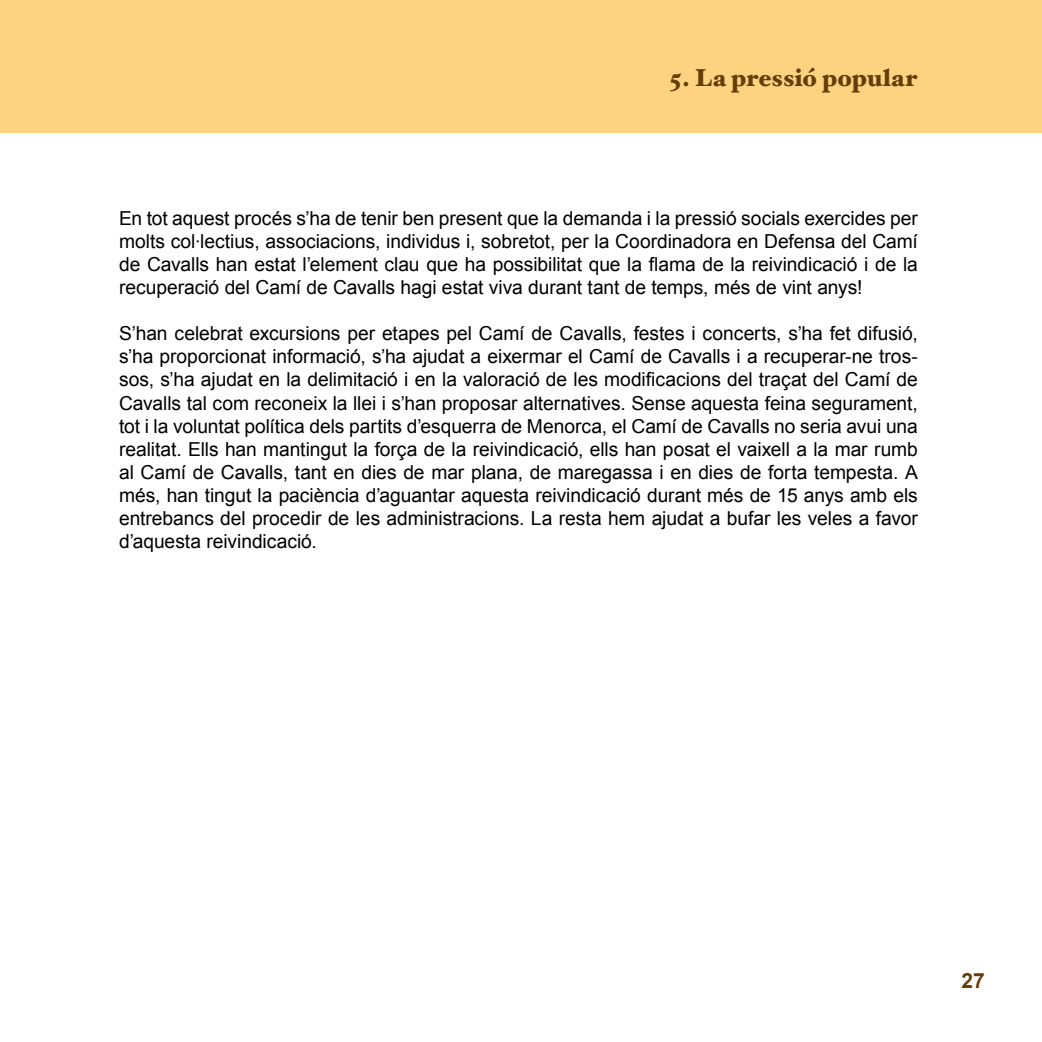
<style>
.page{position:relative;width:1042px;height:1042px;background:#fff}
.page>*{position:absolute;margin:0;border:0;box-sizing:border-box;transform-origin:0 0}
.t1{font:900 24.5px "Hoefler Text";color:#663d07}
.t2{font:700 21px "Arial";color:#663d07}
.t3{font:19.25px/23.1px "Arial";letter-spacing:-.005em;color:#000;text-align:justify}
</style>
<div class="page">
<div style="left:0;top:0;width:1042px;height:133px;background:#fdd382"></div>
<p class="t1" style="left:669px;top:63px;width:249px">5. La pressió popular</p>
<p class="t3" style="left:119px;top:206px;width:800px">En tot aquest procés s’ha de tenir ben present que la demanda i la pressió socials exercides per molts col·lectius, associacions, individus i, sobretot, per la Coordinadora en Defensa del Camí de Cavalls han estat l’element clau que ha possibilitat que la flama de la reivindicació i de la recuperació del Camí de Cavalls hagi estat viva durant tant de temps, més de vint anys!</p>
<p class="t3" style="left:119px;top:322px;width:800px">S’han celebrat excursions per etapes pel Camí de Cavalls, festes i concerts, s’ha fet difusió, s’ha proporcionat informació, s’ha ajudat a eixermar el Camí de Cavalls i a recuperar-ne tros&shy;sos, s’ha ajudat en la delimitació i en la valoració de les modificacions del traçat del Camí de Cavalls tal com reconeix la llei i s’han proposar alternatives. Sense aquesta feina segurament, tot i la voluntat política dels partits d’esquerra de Menorca, el Camí de Cavalls no seria avui una realitat. Ells han mantingut la força de la reivindicació, ells han posat el vaixell a la mar rumb al Camí de Cavalls, tant en dies de mar plana, de maregassa i en dies de forta tempesta. A més, han tingut la paciència d’aguantar aquesta reivindicació durant més de 15 anys amb els entrebancs del procedir de les administracions. La resta hem ajudat a bufar les veles a favor d’aquesta reivindicació.</p>
<p class="t2" style="left:961px;top:968px;width:12px">27</p>
</div>
